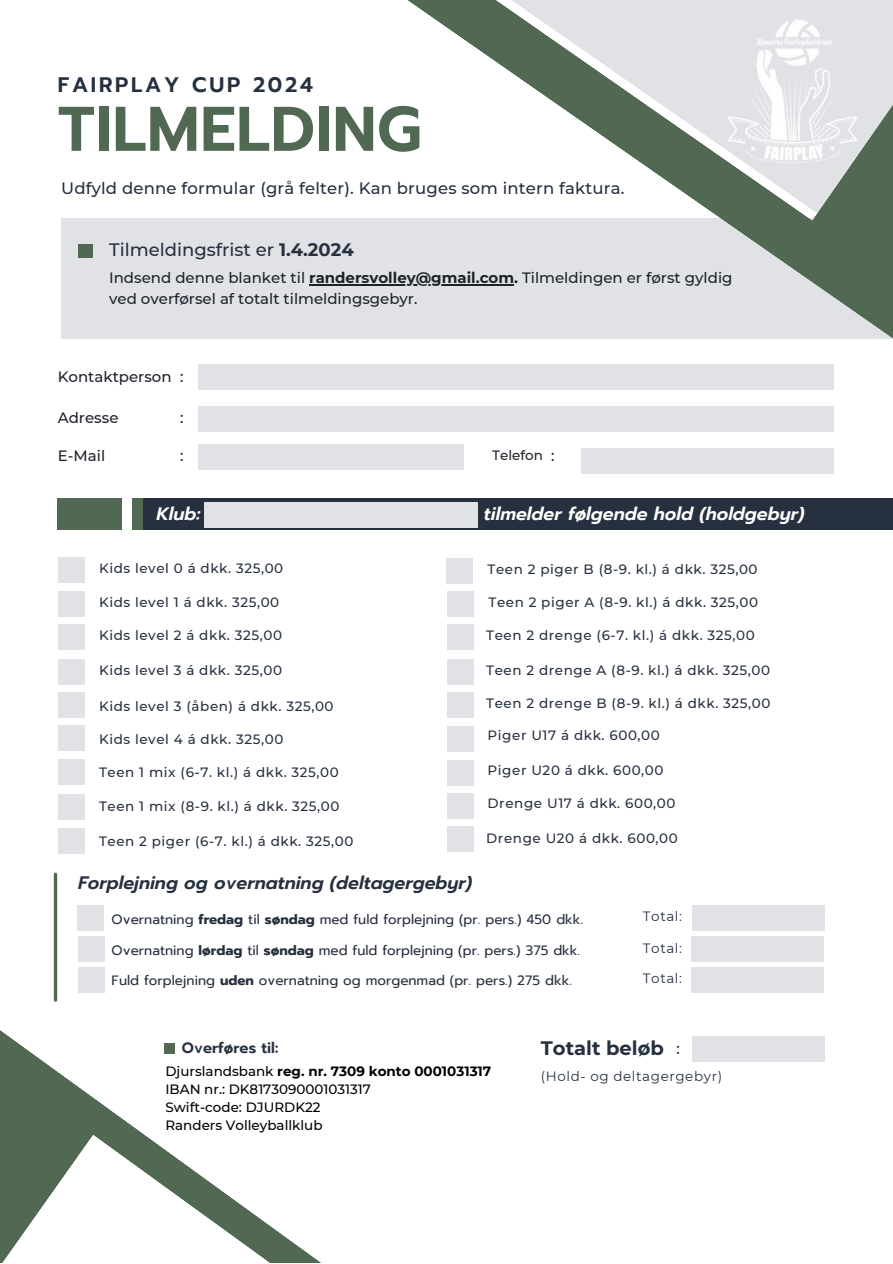
<style>
.page{position:relative;width:893px;height:1264px;background:#fff}
.page>*{position:absolute;margin:0;border:0;box-sizing:border-box;transform-origin:0 0}
.t1{font:600 63px "Prompt";letter-spacing:.01em;color:#516852}
.t2{font:600 21px "Prompt";letter-spacing:.13em;color:#27303f}
.t3{font:700 19.5px "Montserrat";color:#27303f}
.t4{font:italic 600 18px "Prompt";color:#27303f}
.t5{font:italic 600 18px "Prompt";color:#fff}
.t6{font:500 18px "Montserrat";color:#27303f}
.t7{font:500 16.5px "Montserrat";letter-spacing:.01em;color:#27303f}
.t8{font:500 15px/20.2px "Montserrat";color:#1e232b}
.t9{font:600 15px "Prompt";color:#27303f}
.t10{font:500 13.5px "Montserrat";letter-spacing:.045em;color:#27303f}
.t11{font:13.5px "Prompt";color:#27303f}
.t12{font:500 13.5px "Montserrat";color:#000}
.t13{font:700 13.5px "Montserrat";color:#000}
.t14{font:13.5px "Montserrat";letter-spacing:.045em;color:#27303f}
.t15{font:500 13.5px "Montserrat";color:#1e232b}
.s1{font-weight:700}
.s2{font-weight:500}
</style>
<div class="page">
<div style="left:61px;top:218px;width:831px;height:121px;background:#e1e2e6"></div>
<div style="left:198px;top:364px;width:635px;height:26px;background:#e1e2e6"></div>
<div style="left:198px;top:406px;width:635px;height:25px;background:#e1e2e6"></div>
<div style="left:198px;top:444px;width:265px;height:26px;background:#e1e2e6"></div>
<div style="left:581px;top:448px;width:252px;height:26px;background:#e1e2e6"></div>
<div style="left:447px;top:624px;width:26px;height:26px;background:#e1e2e6"></div>
<div style="left:447px;top:658px;width:26px;height:26px;background:#e1e2e6"></div>
<div style="left:447px;top:691px;width:26px;height:26px;background:#e1e2e6"></div>
<div style="left:447px;top:726px;width:26px;height:25px;background:#e1e2e6"></div>
<div style="left:447px;top:759px;width:26px;height:26px;background:#e1e2e6"></div>
<div style="left:447px;top:793px;width:26px;height:25px;background:#e1e2e6"></div>
<div style="left:58px;top:557px;width:26px;height:25px;background:#e1e2e6"></div>
<div style="left:58px;top:591px;width:26px;height:26px;background:#e1e2e6"></div>
<div style="left:58px;top:624px;width:26px;height:26px;background:#e1e2e6"></div>
<div style="left:58px;top:658px;width:26px;height:26px;background:#e1e2e6"></div>
<div style="left:58px;top:692px;width:26px;height:26px;background:#e1e2e6"></div>
<div style="left:58px;top:725px;width:26px;height:26px;background:#e1e2e6"></div>
<div style="left:692px;top:1036px;width:132px;height:25px;background:#e1e2e6"></div>
<div style="left:78px;top:904px;width:26px;height:26px;background:#e1e2e6"></div>
<div style="left:78px;top:936px;width:26px;height:26px;background:#e1e2e6"></div>
<svg style="left:375px;top:0;width:517px;height:338px;fill:#e1e2e6"></svg>
<svg style="left:95px;top:1099px;width:225px;height:163px"></svg>
<hr style="left:54px;top:874px;width:3px;height:126px;background:#516852">
<div style="left:164px;top:1043px;width:11px;height:11px;background:#516852"></div>
<div style="left:79px;top:244px;width:14px;height:14px;background:#516852"></div>
<div style="left:132px;top:498px;width:760px;height:32px;background:#27303f"></div>
<svg style="left:0;top:1030px;width:95px;height:232px"></svg>
<div style="left:58px;top:498px;width:64px;height:32px;background:#516852"></div>
<div style="left:132px;top:498px;width:11px;height:32px;background:#516852"></div>
<div style="left:205px;top:502px;width:273px;height:25px;background:#e1e2e6"></div>
<div style="left:58px;top:759px;width:26px;height:25px;background:#e1e2e6"></div>
<div style="left:58px;top:793px;width:26px;height:26px;background:#e1e2e6"></div>
<div style="left:447px;top:591px;width:26px;height:26px;background:#e1e2e6"></div>
<div style="left:446px;top:558px;width:26px;height:25px;background:#e1e2e6"></div>
<div style="left:447px;top:826px;width:26px;height:26px;background:#e1e2e6"></div>
<div style="left:78px;top:966px;width:26px;height:26px;background:#e1e2e6"></div>
<div style="left:692px;top:904px;width:133px;height:26px;background:#e1e2e6"></div>
<div style="left:691px;top:936px;width:133px;height:26px;background:#e1e2e6"></div>
<div style="left:691px;top:966px;width:133px;height:26px;background:#e1e2e6"></div>
<img style="left:687px;top:0;width:205px;height:164px">
<hr style="left:309px;top:284px;width:205px;height:1px;background:#1e232b">
<div style="left:58px;top:828px;width:27px;height:26px;background:#e1e2e6"></div>
<p class="t2" style="left:58px;top:69px;width:257px">FAIRPLAY CUP 2024</p>
<p class="t1" style="left:58px;top:82px;width:365px">TILMELDING</p>
<p class="t7" style="left:61px;top:178px;width:565px">Udfyld denne formular (grå felter). Kan bruges som intern faktura.</p>
<p class="t6" style="left:109px;top:238px;width:246px">Tilmeldingsfrist er <span class="s1">1.4.2024</span></p>
<p class="t8" style="left:109px;top:268px;width:625px">Indsend denne blanket til <span class="s1">randersvolley@gmail.com.</span> Tilmeldingen er først gyldig ved overførsel af totalt tilmeldingsgebyr.</p>
<p class="t8" style="left:58px;top:366px;width:115px">Kontaktperson</p>
<p class="t8" style="left:58px;top:407px;width:62px">Adresse</p>
<p class="t8" style="left:58px;top:446px;width:49px">E-Mail</p>
<p class="t15" style="left:492px;top:447px;width:52px">Telefon</p>
<p class="t8" style="left:180px;top:366px;width:5px">:</p>
<p class="t8" style="left:180px;top:407px;width:5px">:</p>
<p class="t8" style="left:180px;top:446px;width:5px">:</p>
<p class="t8" style="left:551px;top:446px;width:5px">:</p>
<p class="t5" style="left:156px;top:500px;width:46px">Klub:</p>
<p class="t5" style="left:484px;top:500px;width:322px">tilmelder følgende hold (holdgebyr)</p>
<p class="t10" style="left:99px;top:560px;width:186px">Kids level 0 á dkk. 325,00</p>
<p class="t10" style="left:99px;top:594px;width:182px">Kids level 1 á dkk. 325,00</p>
<p class="t10" style="left:99px;top:627px;width:184px">Kids level 2 á dkk. 325,00</p>
<p class="t10" style="left:99px;top:661px;width:184px">Kids level 3 á dkk. 325,00</p>
<p class="t10" style="left:99px;top:698px;width:236px">Kids level 3 (åben) á dkk. 325,00</p>
<p class="t10" style="left:99px;top:731px;width:186px">Kids level 4 á dkk. 325,00</p>
<p class="t10" style="left:99px;top:764px;width:241px">Teen 1 mix (6-7. kl.) á dkk. 325,00</p>
<p class="t10" style="left:99px;top:798px;width:242px">Teen 1 mix (8-9. kl.) á dkk. 325,00</p>
<p class="t10" style="left:99px;top:832px;width:256px">Teen 2 piger (6-7. kl.) á dkk. 325,00</p>
<p class="t10" style="left:487px;top:561px;width:271px">Teen 2 piger B (8-9. kl.) á dkk. 325,00</p>
<p class="t10" style="left:488px;top:594px;width:271px">Teen 2 piger A (8-9. kl.) á dkk. 325,00</p>
<p class="t10" style="left:486px;top:627px;width:270px">Teen 2 drenge (6-7. kl.) á dkk. 325,00</p>
<p class="t10" style="left:486px;top:661px;width:285px">Teen 2 drenge A (8-9. kl.) á dkk. 325,00</p>
<p class="t10" style="left:486px;top:695px;width:286px">Teen 2 drenge B (8-9. kl.) á dkk. 325,00</p>
<p class="t10" style="left:487px;top:727px;width:174px">Piger U17 á dkk. 600,00</p>
<p class="t10" style="left:487px;top:761px;width:177px">Piger U20 á dkk. 600,00</p>
<p class="t10" style="left:487px;top:795px;width:189px">Drenge U17 á dkk. 600,00</p>
<p class="t10" style="left:486px;top:829px;width:193px">Drenge U20 á dkk. 600,00</p>
<p class="t4" style="left:78px;top:869px;width:396px">Forplejning og overnatning (deltagergebyr)</p>
<p class="t11" style="left:112px;top:909px;width:473px">Overnatning <span class="s1">fredag</span> til <span class="s1">søndag</span> med fuld forplejning (pr. pers.) 450 dkk.</p>
<p class="t11" style="left:112px;top:940px;width:470px">Overnatning <span class="s1">lørdag</span> til <span class="s1">søndag</span> med fuld forplejning (pr. pers.) 375 dkk.</p>
<p class="t11" style="left:112px;top:970px;width:461px">Fuld forplejning <span class="s1">uden</span> overnatning og morgenmad (pr. pers.) 275 dkk.</p>
<p class="t14" style="left:643px;top:907px;width:41px">Total:</p>
<p class="t14" style="left:643px;top:939px;width:41px">Total:</p>
<p class="t14" style="left:643px;top:969px;width:41px">Total:</p>
<p class="t9" style="left:182px;top:1037px;width:98px">Overføres til:</p>
<p class="t13" style="left:165px;top:1062px;width:327px"><span class="s2">Djurslandsbank</span> reg. nr. 7309 konto 0001031317</p>
<p class="t12" style="left:165px;top:1080px;width:207px">IBAN nr.: DK8173090001031317</p>
<p class="t12" style="left:165px;top:1098px;width:157px">Swift-code: DJURDK22</p>
<p class="t12" style="left:165px;top:1116px;width:159px">Randers Volleyballklub</p>
<p class="t3" style="left:541px;top:1035px;width:124px">Totalt beløb</p>
<p class="t8" style="left:676px;top:1038px;width:5px">:</p>
<p class="t14" style="left:541px;top:1067px;width:183px">(Hold- og deltagergebyr)</p>
</div>
